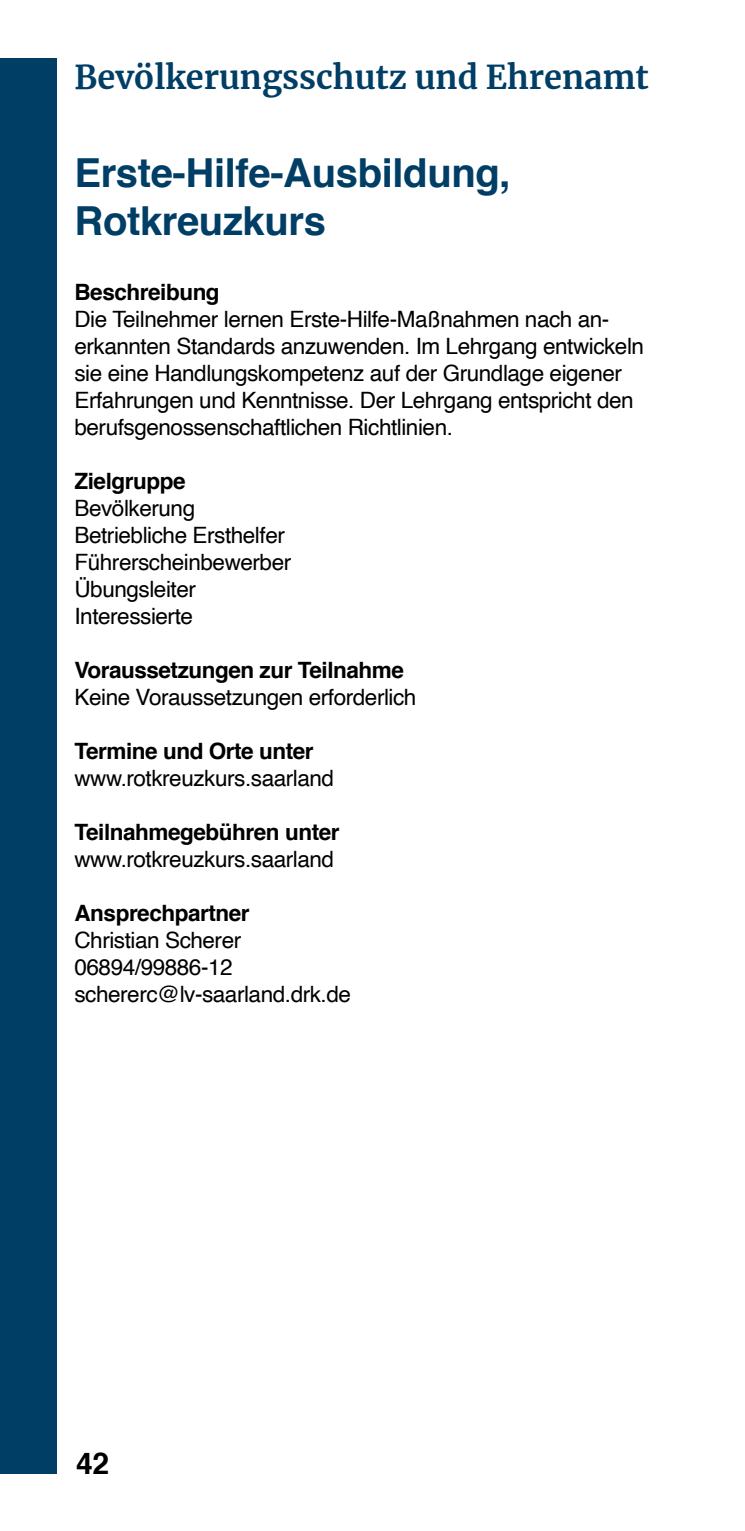
<style>
.page{position:relative;width:745px;height:1531px;background:#fff}
.page>*{position:absolute;margin:0;border:0;box-sizing:border-box;transform-origin:0 0}
.t1{font:700 40px/48px "Helvetica";letter-spacing:-.01em;color:#003e66}
.t2{font:700 32.5px "Merriweather";color:#003e66}
.t3{font:700 30px "Helvetica";color:#000}
.t4{font:22.5px/27px "Helvetica";letter-spacing:-.02em;color:#000}
.t5{font:700 22.5px "Helvetica";letter-spacing:-.02em;color:#000}
</style>
<div class="page">
<div style="left:0;top:58px;width:57px;height:1416px;background:#003e66"></div>
<h2 class="t2" style="left:74px;top:54px;width:575px">Bevölkerungsschutz und Ehrenamt</h2>
<h1 class="t1" style="left:74px;top:150px;width:437px">Erste-Hilfe-Ausbildung,<br>Rotkreuzkurs</h1>
<p class="t5" style="left:74px;top:274px;width:147px">Beschreibung</p>
<p class="t4" style="left:74px;top:306px;width:570px">Die Teilnehmer lernen Erste-Hilfe-Maßnahmen nach an&shy;erkannten Standards anzuwenden. Im Lehrgang entwickeln sie eine Handlungskompetenz auf der Grundlage eigener Erfahrungen und Kenntnisse. Der Lehrgang entspricht den berufsgenossenschaftlichen Richtlinien.</p>
<p class="t5" style="left:74px;top:463px;width:112px">Zielgruppe</p>
<p class="t4" style="left:74px;top:495px;width:218px">Bevölkerung<br>Betriebliche Ersthelfer<br>Führerscheinbewerber<br>Übungsleiter<br>Interessierte</p>
<p class="t5" style="left:74px;top:652px;width:331px">Voraussetzungen zur Teilnahme</p>
<p class="t4" style="left:74px;top:684px;width:343px">Keine Voraussetzungen erforderlich</p>
<p class="t5" style="left:74px;top:733px;width:240px">Termine und Orte unter</p>
<p class="t4" style="left:74px;top:765px;width:261px">www.rotkreuzkurs.saarland</p>
<p class="t5" style="left:74px;top:814px;width:266px">Teilnahmegebühren unter</p>
<p class="t4" style="left:74px;top:846px;width:261px">www.rotkreuzkurs.saarland</p>
<p class="t5" style="left:74px;top:895px;width:176px">Ansprechpartner</p>
<p class="t4" style="left:74px;top:927px;width:278px">Christian Scherer<br>06894/99886-12 schererc@lv-saarland.drk.de</p>
<h3 class="t3" style="left:76px;top:1439px;width:34px">42</h3>
</div>
